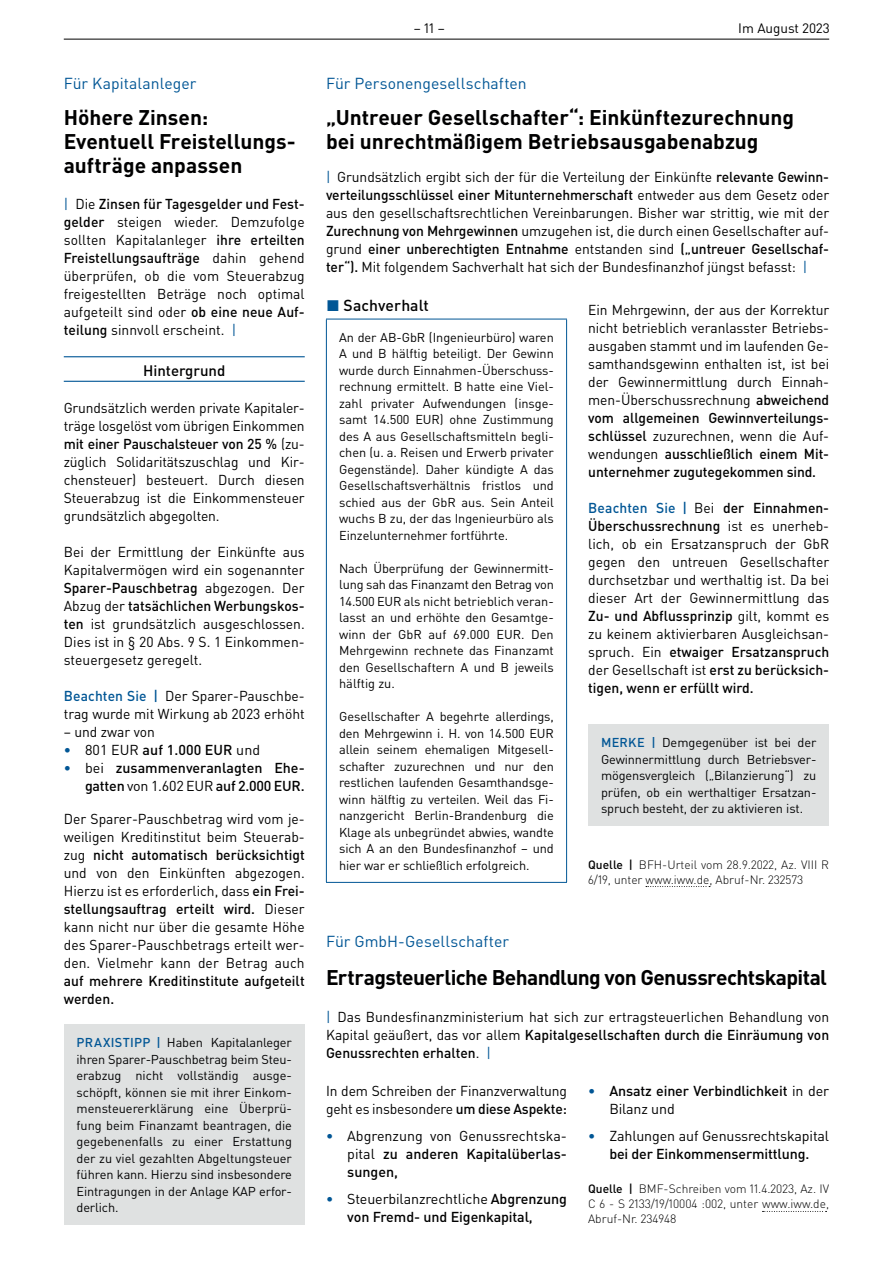
<style>
.page{position:relative;width:893px;height:1263px;background:#fff}
.page>*{position:absolute;margin:0;border:0;box-sizing:border-box;transform-origin:0 0}
.t1{font:700 21px/24px "DIN Pro";letter-spacing:-.005em;color:#000001}
.t2{font:700 21px "DIN Pro";letter-spacing:-.03em;color:#000001}
.t3{font:15.75px "DIN Pro";letter-spacing:.005em;color:#015695}
.t4{font:500 15.75px "DIN Pro";letter-spacing:.005em;color:#000001}
.t5{font:500 15px "DIN Pro";color:#000001}
.t6{font:14.25px/18px "DIN Pro";color:#000001;text-align:justify}
.t7{font:500 14.25px/18px "DIN Pro";letter-spacing:-.005em;color:#000001}
.t8{font:13.5px "DIN Pro";color:#000001}
.t9{font:12.75px/16.5px "DIN Pro";letter-spacing:-.01em;color:#000001;text-align:justify}
.t10{font:300 12px/15px "DIN Pro";color:#000001;text-align:justify}
.s1{color:#015695}
.s2{font-weight:500}
.s3{font-weight:500;color:#015695}
.s4{font-weight:400}
</style>
<div class="page">
<hr style="left:64px;top:39px;width:765px;height:1px;background:#000001">
<hr style="left:326px;top:319px;width:241px;height:1px;background:#015695">
<hr style="left:326px;top:319px;width:1px;height:563px;background:#015695">
<hr style="left:566px;top:319px;width:1px;height:563px;background:#015695">
<hr style="left:326px;top:882px;width:241px;height:1px;background:#015695">
<svg style="left:762px;top:1211px;width:65px;height:1px"></svg>
<svg style="left:646px;top:886px;width:64px;height:1px"></svg>
<div style="left:588px;top:725px;width:241px;height:101px;background:#dfe1e1"></div>
<hr style="left:64px;top:356px;width:241px;height:1px;background:#015695">
<hr style="left:64px;top:381px;width:241px;height:1px;background:#015695">
<div style="left:64px;top:1025px;width:241px;height:200px;background:#dfe1e1"></div>
<p class="t3" style="left:64px;top:73px;width:134px">Für Kapitalanleger</p>
<h1 class="t1" style="left:64px;top:105px;width:233px">Höhere Zinsen:<br>Eventuell Freistellungs&shy;aufträge anpassen</h1>
<p class="t6" style="left:64px;top:195px;width:242px"><span class="s1">|</span> Die <span class="s2">Zinsen für Tagesgelder und Fest&shy;gelder</span> steigen wieder. Demzufolge sollten Kapitalanleger <span class="s2">ihre erteilten Freistellungsaufträge</span> dahin gehend überprüfen, ob die vom Steuerabzug freigestellten Beträge noch optimal aufgeteilt sind oder <span class="s2">ob eine neue Auf&shy;teilung</span> sinnvoll erscheint. <span class="s1">|</span></p>
<p class="t5" style="left:143px;top:360px;width:84px">Hintergrund</p>
<p class="t6" style="left:64px;top:399px;width:242px">Grundsätzlich werden private Kapitaler&shy;träge losgelöst vom übrigen Einkommen <span class="s2">mit einer Pauschalsteuer von 25 %</span> (zu&shy;züglich Solidaritätszuschlag und Kir&shy;chensteuer) besteuert. Durch diesen Steuerabzug ist die Einkommensteuer grundsätzlich abgegolten.</p>
<p class="t6" style="left:64px;top:543px;width:242px">Bei der Ermittlung der Einkünfte aus Kapitalvermögen wird ein sogenannter <span class="s2">Sparer-Pauschbetrag</span> abgezogen. Der Abzug der <span class="s2">tatsächlichen Werbungskos&shy;ten</span> ist grundsätzlich ausgeschlossen.<br>Dies ist in § 20 Abs. 9 S. 1 Einkommen&shy;steuergesetz geregelt.</p>
<p class="t6" style="left:64px;top:687px;width:242px"><span class="s3">Beachten Sie |</span> Der Sparer-Pauschbe&shy;trag wurde mit Wirkung ab 2023 erhöht</p>
<p class="t6" style="left:64px;top:723px;width:93px">– und zwar von</p>
<p class="t7" style="left:64px;top:741px;width:198px"><span class="s1">•</span> <span class="s4">801 EUR</span> auf 1.000 EUR <span class="s4">und</span></p>
<p class="t7" style="left:64px;top:759px;width:242px;text-align:right"><span class="s1">•</span> <span class="s4">bei</span> zusammenveranlagten Ehe&shy;gatten <span class="s4">von 1.602 EUR</span> auf 2.000 EUR.</p>
<p class="t6" style="left:64px;top:810px;width:242px">Der Sparer-Pauschbetrag wird vom je&shy;weiligen Kreditinstitut beim Steuerab&shy;zug <span class="s2">nicht automatisch berücksichtigt </span>und von den Einkünften abgezogen.<br>Hierzu ist es erforderlich, dass <span class="s2">ein Frei&shy;stellungsauftrag erteilt wird.</span> Dieser kann nicht nur über die gesamte Höhe des Sparer-Pauschbetrags erteilt wer&shy;den. Vielmehr kann der Betrag auch</p>
<p class="t7" style="left:64px;top:972px;width:242px">auf mehrere Kreditinstitute aufgeteilt werden.</p>
<p class="t9" style="left:77px;top:1034px;width:217px"><span class="s3">PRAXISTIPP |</span> Haben Kapitalanleger ihren Sparer-Pauschbetrag beim Steu&shy;erabzug nicht vollständig ausge&shy;schöpft, können sie mit ihrer Einkom&shy;mensteuererklärung eine Überprü&shy;fung beim Finanzamt beantragen, die gegebenenfalls zu einer Erstattung der zu viel gezahlten Abgeltungsteuer führen kann. Hierzu sind insbesondere Eintragungen in der Anlage KAP erfor&shy;derlich.</p>
<p class="t8" style="left:414px;top:19px;width:32px">– 11 –</p>
<p class="t8" style="left:738px;top:19px;width:93px">Im August 2023</p>
<p class="t3" style="left:326px;top:73px;width:202px">Für Personengesellschaften</p>
<h1 class="t1" style="left:326px;top:105px;width:469px">„Untreuer Gesellschafter“: Einkünftezurechnung bei unrechtmäßigem Betriebsausgabenabzug</h1>
<p class="t6" style="left:326px;top:168px;width:505px"><span class="s1">|</span> Grundsätzlich ergibt sich der für die Verteilung der Einkünfte <span class="s2">relevante Gewinn&shy;verteilungsschlüssel einer Mitunternehmerschaft</span> entweder aus dem Gesetz oder aus den gesellschaftsrechtlichen Vereinbarungen. Bisher war strittig, wie mit der <span class="s2">Zurechnung von Mehrgewinnen</span> umzugehen ist, die durch einen Gesellschafter auf&shy;grund <span class="s2">einer unberechtigten Entnahme</span> entstanden sind <span class="s2">(„untreuer Gesellschaf&shy;ter“).</span> Mit folgendem Sachverhalt hat sich der Bundesfinanzhof jüngst befasst: <span class="s1">|</span></p>
<p class="t4" style="left:326px;top:294px;width:104px"><span class="s1">◼</span> Sachverhalt</p>
<p class="t9" style="left:339px;top:328px;width:216px">An der AB-GbR (Ingenieurbüro) waren A und B hälftig beteiligt. Der Gewinn wurde durch Einnahmen-Überschuss&shy;rechnung ermittelt. B hatte eine Viel&shy;zahl privater Aufwendungen (insge&shy;samt 14.500 EUR) ohne Zustimmung des A aus Gesellschaftsmitteln begli&shy;chen (u. a. Reisen und Erwerb privater Gegenstände). Daher kündigte A das Gesellschaftsverhältnis fristlos und schied aus der GbR aus. Sein Anteil wuchs B zu, der das Ingenieurbüro als Einzelunternehmer fortführte.</p>
<p class="t9" style="left:339px;top:559px;width:216px">Nach Überprüfung der Gewinnermitt&shy;lung sah das Finanzamt den Betrag von 14.500 EUR als nicht betrieblich veran&shy;lasst an und erhöhte den Gesamtge&shy;winn der GbR auf 69.000 EUR. Den Mehrgewinn rechnete das Finanzamt den Gesellschaftern A und B jeweils hälftig zu.</p>
<p class="t9" style="left:339px;top:708px;width:216px">Gesellschafter A begehrte allerdings, den Mehrgewinn i. H. von 14.500 EUR allein seinem ehemaligen Mitgesell&shy;schafter zuzurechnen und nur den restlichen laufenden Gesamthandsge&shy;winn hälftig zu verteilen. Weil das Fi&shy;nanzgericht Berlin-Brandenburg die Klage als unbegründet abwies, wandte sich A an den Bundesfinanzhof – und hier war er schließlich erfolgreich.</p>
<p class="t6" style="left:588px;top:300px;width:242px">Ein Mehrgewinn, der aus der Korrektur nicht betrieblich veranlasster Betriebs&shy;ausgaben stammt und im laufenden Ge&shy;samthandsgewinn enthalten ist, ist bei der Gewinnermittlung durch Einnah&shy;men-Überschussrechnung <span class="s2">abweichend vom allgemeinen Gewinnverteilungs&shy;schlüssel</span> zuzurechnen, wenn die Auf&shy;wendungen <span class="s2">ausschließlich einem Mit&shy;unternehmer zugutegekommen sind.</span></p>
<p class="t6" style="left:588px;top:498px;width:242px"><span class="s3">Beachten Sie |</span> Bei <span class="s2">der Einnahmen-Überschussrechnung</span> ist es unerheb&shy;lich, ob ein Ersatzanspruch der GbR gegen den untreuen Gesellschafter durchsetzbar und werthaltig ist. Da bei dieser Art der Gewinnermittlung das <span class="s2">Zu- und Abflussprinzip</span> gilt, kommt es zu keinem aktivierbaren Ausgleichsan&shy;spruch. Ein <span class="s2">etwaiger Ersatzanspruch </span>der Gesellschaft ist <span class="s2">erst zu berücksich&shy;tigen, wenn er erfüllt wird.</span></p>
<p class="t9" style="left:601px;top:734px;width:217px"><span class="s3">MERKE |</span> Demgegenüber ist bei der Gewinnermittlung durch Betriebsver&shy;mögensvergleich („Bilanzierung“) zu prüfen, ob ein werthaltiger Ersatzan&shy;spruch besteht, der zu aktivieren ist.</p>
<p class="t10" style="left:588px;top:856px;width:242px"><span class="s2">Quelle |</span> BFH-Urteil vom 28.9.2022, Az. VIII R<br>6/19, unter www.iww.de, Abruf-Nr. 232573</p>
<p class="t3" style="left:326px;top:931px;width:185px">Für GmbH-Gesellschafter</p>
<h1 class="t2" style="left:326px;top:963px;width:502px">Ertragsteuerliche Behandlung von Genussrechtskapital</h1>
<p class="t6" style="left:326px;top:1008px;width:505px"><span class="s1">|</span> Das Bundesfinanzministerium hat sich zur ertragsteuerlichen Behandlung von Kapital geäußert, das vor allem <span class="s2">Kapitalgesellschaften durch die Einräumung von Genussrechten erhalten</span>. <span class="s1">|</span></p>
<p class="t6" style="left:326px;top:1081px;width:242px">In dem Schreiben der Finanzverwaltung geht es insbesondere <span class="s2">um diese Aspekte:</span></p>
<p class="t6" style="left:347px;top:1126px;width:221px;text-indent:-21px"><span class="s3">•</span> Abgrenzung von Genussrechtska&shy;pital <span class="s2">zu anderen Kapitalüberlas&shy;sungen,</span></p>
<p class="t7" style="left:347px;top:1189px;width:221px;text-indent:-21px"><span class="s1">•</span> <span class="s4">Steuerbilanzrechtliche</span> Abgrenzung von Fremd- und Eigenkapital,</p>
<p class="t7" style="left:609px;top:1081px;width:221px;text-indent:-21px"><span class="s1">•</span> Ansatz einer Verbindlichkeit <span class="s4">in der<br>Bilanz und</span></p>
<p class="t6" style="left:588px;top:1126px;width:242px;text-align:center"><span class="s3">•</span> Zahlungen auf Genussrechtskapital <span class="s2">bei der Einkommensermittlung.</span></p>
<p class="t10" style="left:588px;top:1181px;width:242px"><span class="s2">Quelle |</span> BMF-Schreiben vom 11.4.2023, Az. IV C 6 - S 2133/19/10004 :002, unter www.iww.de, Abruf-Nr. 234948</p>
</div>
